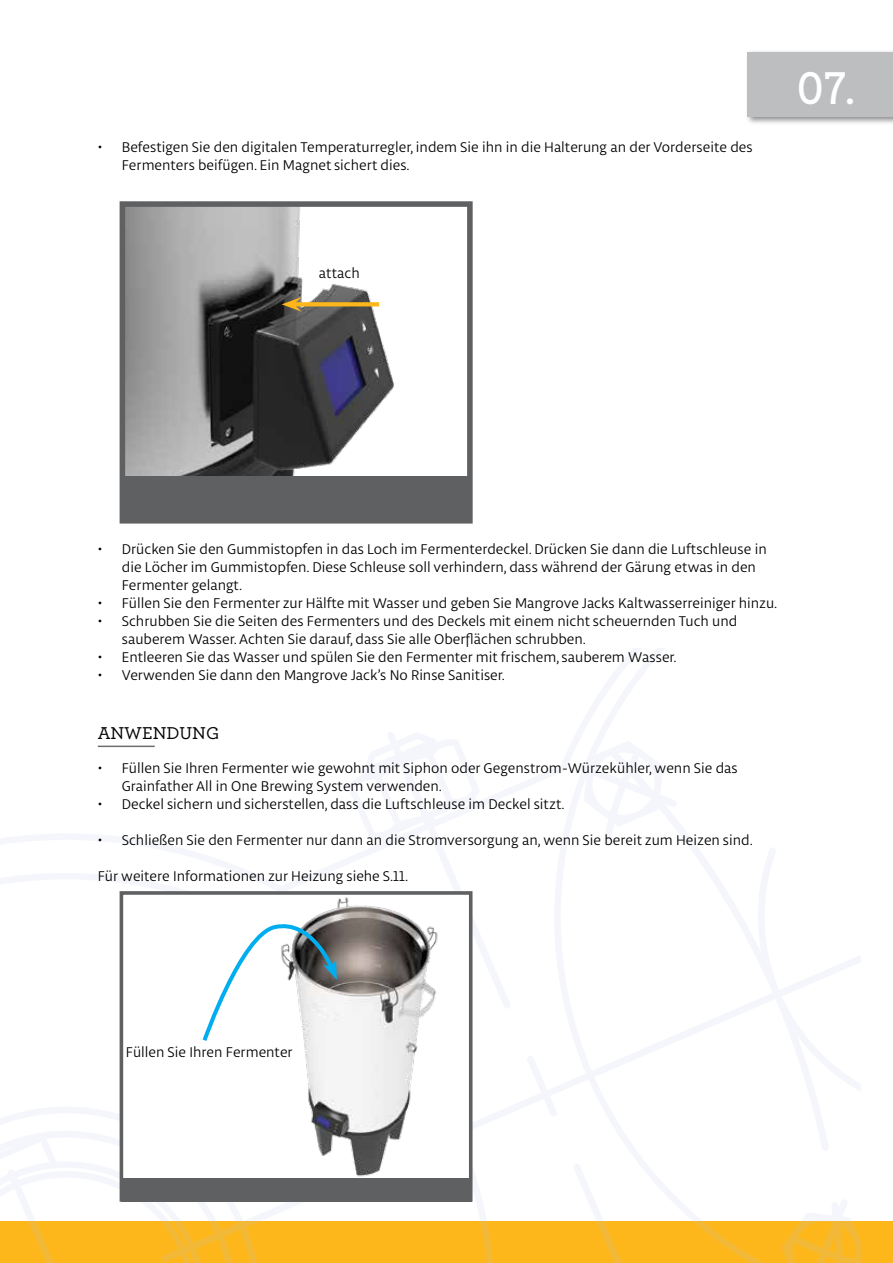
<style>
.page{position:relative;width:893px;height:1263px;background:#fff}
.page>*{position:absolute;margin:0;border:0;box-sizing:border-box;transform-origin:0 0}
.t1{font:600 45.6px "Aaux Next";color:#fff}
.t2{font:500 18px "Archer";color:#000}
.t3{font:15px/18px "Libertad";color:#000}
</style>
<div class="page">
<div style="left:0;top:1221px;width:893px;height:42px;background:#fdb71a"></div>
<div style="left:745px;top:49px;width:148px;height:77px;background:#000;opacity:.45"></div>
<div style="left:748px;top:52px;width:145px;height:65px;background:#bcbec0"></div>
<svg style="left:0;top:648px;width:861px;height:615px"></svg>
<hr style="left:98px;top:746px;width:57px;height:1px;background:#6d6e71">
<img style="left:125px;top:896px;width:343px;height:282px">
<div style="left:120px;top:891px;width:353px;height:311px;border:4px solid #5f6062"></div>
<div style="left:121px;top:1178px;width:350px;height:24px;background:#5f6062"></div>
<svg style="left:200px;top:914px;width:137px;height:130px"></svg>
<img style="left:127px;top:208px;width:267px;height:268px">
<div style="left:120px;top:201px;width:353px;height:323px;border:6px solid #5f6062"></div>
<div style="left:123px;top:476px;width:346px;height:44px;background:#5f6062"></div>
<svg style="left:302px;top:302px;width:77px;height:4px"></svg>
<svg style="left:282px;top:297px;width:20px;height:15px"></svg>
<p class="t3" style="left:122px;top:138px;width:632px;text-indent:-24px">• Befestigen Sie den digitalen Temperaturregler, indem Sie ihn in die Halterung an der Vorderseite des<br>Fermenters beifügen. Ein Magnet sichert dies.</p>
<p class="t3" style="left:319px;top:264px;width:42px">attach</p>
<h1 class="t1" style="left:797px;top:57px;width:61px">07.</h1>
<p class="t3" style="left:122px;top:540px;width:646px;text-indent:-24px">• Drücken Sie den Gummistopfen in das Loch im Fermenterdeckel. Drücken Sie dann die Luftschleuse in die Löcher im Gummistopfen. Diese Schleuse soll verhindern, dass während der Gärung etwas in den<br>Fermenter gelangt.</p>
<p class="t3" style="left:98px;top:594px;width:681px">• Füllen Sie den Fermenter zur Hälfte mit Wasser und geben Sie Mangrove Jacks Kaltwasserreiniger hinzu.</p>
<p class="t3" style="left:122px;top:612px;width:617px;text-indent:-24px">• Schrubben Sie die Seiten des Fermenters und des Deckels mit einem nicht scheuernden Tuch und sauberem Wasser. Achten Sie darauf, dass Sie alle Oberflächen schrubben.</p>
<p class="t3" style="left:98px;top:648px;width:580px">• Entleeren Sie das Wasser und spülen Sie den Fermenter mit frischem, sauberem Wasser.</p>
<p class="t3" style="left:98px;top:666px;width:409px">• Verwenden Sie dann den Mangrove Jack’s No Rinse Sanitiser.</p>
<p class="t2" style="left:98px;top:720px;width:123px">ANWENDUNG</p>
<p class="t3" style="left:122px;top:759px;width:617px;text-indent:-24px">• Füllen Sie Ihren Fermenter wie gewohnt mit Siphon oder Gegenstrom-Würzekühler, wenn Sie das<br>Grainfather All in One Brewing System verwenden.</p>
<p class="t3" style="left:98px;top:795px;width:468px">• Deckel sichern und sicherstellen, dass die Luftschleuse im Deckel sitzt.</p>
<p class="t3" style="left:98px;top:831px;width:656px">• Schließen Sie den Fermenter nur dann an die Stromversorgung an, wenn Sie bereit zum Heizen sind.</p>
<p class="t3" style="left:98px;top:867px;width:312px">Für weitere Informationen zur Heizung siehe S.11.</p>
<p class="t3" style="left:126px;top:1043px;width:168px">Füllen Sie Ihren Fermenter</p>
</div>
